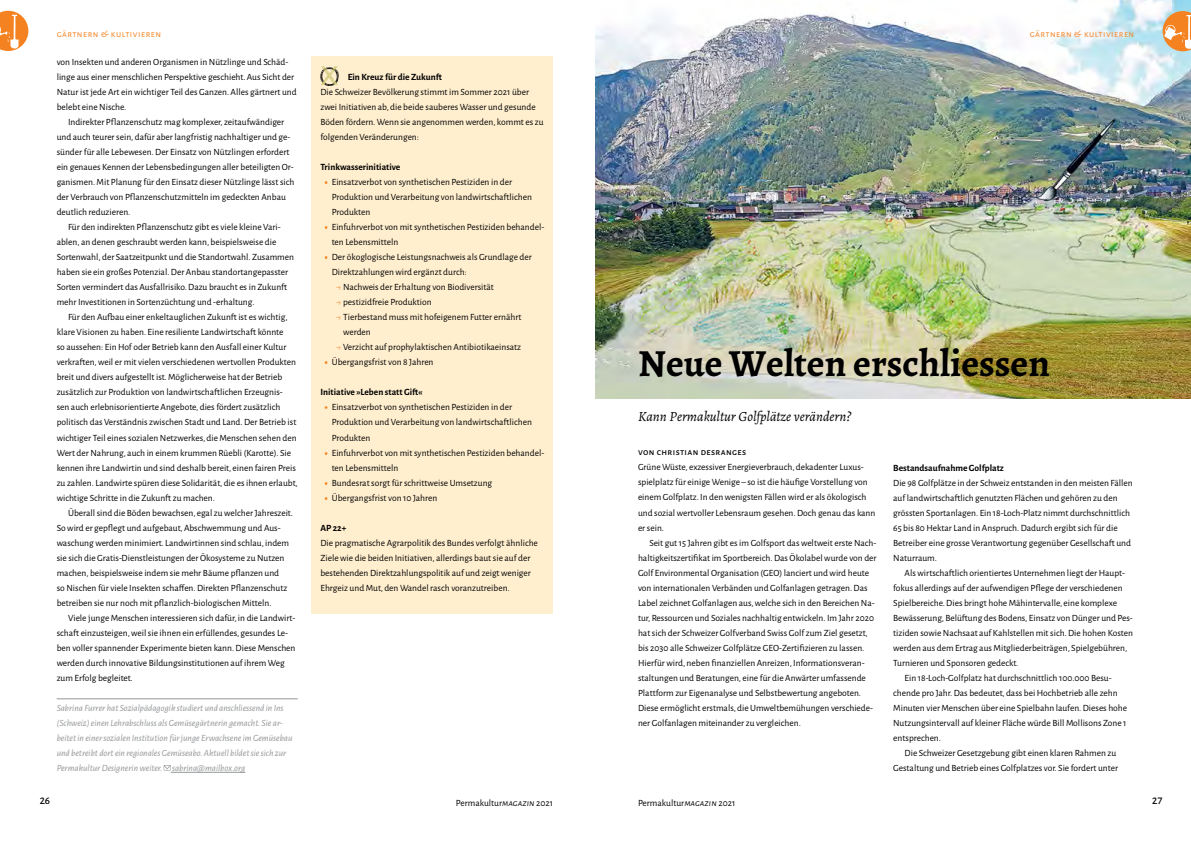
<style>
.page{position:relative;width:1191px;height:842px;background:#fff}
.page>*{position:absolute;margin:0;border:0;box-sizing:border-box;transform-origin:0 0}
.t1{font:700 38.4px "Alegreya";color:#000}
.t2{font:italic 14px "Alegreya";color:#000}
.t3{font:500 11px "Alegreya Sans";color:#000}
.t4{font:9.5px/15px "Alegreya Sans";color:#000}
.t5{font:italic 9.5px/15px "Alegreya Sans";color:#939598}
.t6{font:700 9.5px "Alegreya Sans";color:#000}
.t7{font:9.5px "Alegreya Sans SC";letter-spacing:.05em;color:#f58220}
.t8{font:500 9.5px "Alegreya Sans SC";letter-spacing:.04em;color:#000}
.s1{font-weight:900;color:#f58220}
.s2{font-weight:300;color:#f58220}
.s3{font-family:"Alegreya Sans SC";font-style:italic}
.s4{font-family:"Alegreya Sans SC"}
</style>
<div class="page">
<img style="left:595px;top:0;width:596px;height:399px">
<hr style="left:57px;top:698px;width:241px;height:1px;background:#939598">
<hr style="left:171px;top:772px;width:74px;height:1px;background:#939598">
<svg style="left:164px;top:765px;width:7px;height:5px"></svg>
<div style="left:312px;top:57px;width:241px;height:557px;background:#ffefcf"></div>
<svg style="left:320px;top:66px;width:19px;height:20px"></svg>
<svg style="left:0;top:11px;width:28px;height:40px"></svg>
<svg style="left:1162px;top:11px;width:29px;height:40px"></svg>
<p class="t7" style="left:57px;top:27px;width:106px">gärtnern &amp; kultivieren</p>
<p class="t7" style="left:1029px;top:27px;width:106px">gärtnern &amp; kultivieren</p>
<p class="t4" style="left:57px;top:54px;width:241px">von Insekten und anderen Organismen in Nützlinge und Schäd&shy;linge aus einer menschlichen Perspektive geschieht. Aus Sicht der Natur ist jede Art ein wichtiger Teil des Ganzen. Alles gärtnert und belebt eine Nische.</p>
<p class="t4" style="left:57px;top:114px;width:239px;text-indent:11px">Indirekter Pflanzenschutz mag komplexer, zeitaufwändiger und auch teurer sein, dafür aber langfristig nachhaltiger und ge&shy;sünder für alle Lebewesen. Der Einsatz von Nützlingen erfordert ein genaues Kennen der Lebensbedingungen aller beteiligten Or&shy;ganismen. Mit Planung für den Einsatz dieser Nützlinge lässt sich der Verbrauch von Pflanzenschutzmitteln im gedeckten Anbau deutlich reduzieren.</p>
<p class="t4" style="left:57px;top:219px;width:239px;text-indent:11px">Für den indirekten Pflanzenschutz gibt es viele kleine Vari&shy;ablen, an denen geschraubt werden kann, beispielsweise die Sortenwahl, der Saatzeitpunkt und die Standortwahl. Zusammen haben sie ein großes Potenzial. Der Anbau standortangepasster Sorten vermindert das Ausfallrisiko. Dazu braucht es in Zukunft mehr Investitionen in Sortenzüchtung und -erhaltung.</p>
<p class="t4" style="left:57px;top:309px;width:242px;text-indent:11px">Für den Aufbau einer enkeltauglichen Zukunft ist es wichtig, klare Visionen zu haben. Eine resiliente Landwirtschaft könnte<br>so aussehen: Ein Hof oder Betrieb kann den Ausfall einer Kultur verkraften, weil er mit vielen verschiedenen wertvollen Produkten breit und divers aufgestellt ist. Möglicherweise hat der Betrieb zusätzlich zur Produktion von landwirtschaftlichen Erzeugnis&shy;sen auch erlebnisorientierte Angebote, dies fördert zusätzlich politisch das Verständnis zwischen Stadt und Land. Der Betrieb ist wichtiger Teil eines sozialen Netzwerkes, die Menschen sehen den Wert der Nahrung, auch in einem krummen Rüebli (Karotte). Sie kennen ihre Landwirtin und sind deshalb bereit, einen fairen Preis zu zahlen. Landwirte spüren diese Solidarität, die es ihnen erlaubt, wichtige Schritte in die Zukunft zu machen.</p>
<p class="t4" style="left:57px;top:504px;width:238px;text-indent:11px">Überall sind die Böden bewachsen, egal zu welcher Jahreszeit.<br>So wird er gepflegt und aufgebaut, Abschwemmung und Aus&shy;waschung werden minimiert. Landwirtinnen sind schlau, indem sie sich die Gratis-Dienstleistungen der Ökosysteme zu Nutzen machen, beispielsweise indem sie mehr Bäume pflanzen und<br>so Nischen für viele Insekten schaffen. Direkten Pflanzenschutz betreiben sie nur noch mit pflanzlich-biologischen Mitteln.</p>
<p class="t4" style="left:57px;top:609px;width:240px;text-indent:11px">Viele junge Menschen interessieren sich dafür, in die Landwirt&shy;schaft einzusteigen, weil sie ihnen ein erfüllendes, gesundes Le&shy;ben voller spannender Experimente bieten kann. Diese Menschen werden durch innovative Bildungsinstitutionen auf ihrem Weg zum Erfolg begleitet.</p>
<p class="t5" style="left:57px;top:699px;width:237px">Sabrina Furrer hat Sozialpädagogik studiert und anschliessend in Ins (Schweiz) einen Lehrabschluss als Gemüsegärtnerin gemacht. Sie ar&shy;beitet in einer sozialen Institution für junge Erwachsene im Gemüsebau und betreibt dort ein regionales Gemüseabo. Aktuell bildet sie sich zur Permakultur Designerin weiter. sabrina@mailbox.org</p>
<p class="t6" style="left:348px;top:70px;width:96px">Ein Kreuz für die Zukunft</p>
<p class="t4" style="left:320px;top:84px;width:225px">Die Schweizer Bevölkerung stimmt im Sommer 2021 über zwei Initiativen ab, die beide sauberes Wasser und gesunde Böden fördern. Wenn sie angenommen werden, kommt es zu folgenden Veränderungen:</p>
<p class="t6" style="left:320px;top:160px;width:81px">Trinkwasserinitiative</p>
<p class="t4" style="left:332px;top:174px;width:202px;text-indent:-7px"><span class="s1">•</span> Einsatzverbot von synthetischen Pestiziden in der<br>Produktion und Verarbeitung von landwirtschaftlichen<br>Produkten</p>
<p class="t4" style="left:332px;top:219px;width:214px;text-indent:-7px"><span class="s1">•</span> Einfuhrverbot von mit synthetischen Pestiziden behandel&shy;ten Lebensmitteln</p>
<p class="t4" style="left:332px;top:249px;width:201px;text-indent:-7px"><span class="s1">•</span> Der ökoglogische Leistungsnachweis als Grundlage der<br>Direktzahlungen wird ergänzt durch:</p>
<p class="t4" style="left:336px;top:279px;width:159px"><span class="s2">→</span> Nachweis der Erhaltung von Biodiversität</p>
<p class="t4" style="left:336px;top:294px;width:97px"><span class="s2">→</span> pestizidfreie Produktion</p>
<p class="t4" style="left:343px;top:309px;width:180px;text-indent:-7px"><span class="s2">→</span> Tierbestand muss mit hofeigenem Futter ernährt werden</p>
<p class="t4" style="left:336px;top:339px;width:187px"><span class="s2">→</span> Verzicht auf prophylaktischen Antibiotikaeinsatz</p>
<p class="t4" style="left:325px;top:354px;width:110px"><span class="s1">•</span> Übergangsfrist von 8 Jahren</p>
<p class="t6" style="left:320px;top:385px;width:104px">Initiative »Leben statt Gift«</p>
<p class="t4" style="left:332px;top:399px;width:202px;text-indent:-7px"><span class="s1">•</span> Einsatzverbot von synthetischen Pestiziden in der<br>Produktion und Verarbeitung von landwirtschaftlichen<br>Produkten</p>
<p class="t4" style="left:332px;top:444px;width:214px;text-indent:-7px"><span class="s1">•</span> Einfuhrverbot von mit synthetischen Pestiziden behandel&shy;ten Lebensmitteln</p>
<p class="t4" style="left:325px;top:474px;width:169px"><span class="s1">•</span> Bundesrat sorgt für schrittweise Umsetzung</p>
<p class="t4" style="left:325px;top:489px;width:114px"><span class="s1">•</span> Übergangsfrist von 10 Jahren</p>
<p class="t6" style="left:320px;top:520px;width:27px">AP 22+</p>
<p class="t4" style="left:320px;top:534px;width:219px">Die pragmatische Agrarpolitik des Bundes verfolgt ähnliche Ziele wie die beiden Initiativen, allerdings baut sie auf der bestehenden Direktzahlungspolitik auf und zeigt weniger Ehrgeiz und Mut, den Wandel rasch voranzutreiben.</p>
<h1 class="t1" style="left:638px;top:339px;width:414px">Neue Welten erschliessen</h1>
<h2 class="t2" style="left:638px;top:407px;width:215px">Kann Permakultur Golfplätze verändern?</h2>
<p class="t8" style="left:638px;top:446px;width:110px">von christian desranges</p>
<p class="t4" style="left:638px;top:459px;width:239px">Grüne Wüste, exzessiver Energieverbrauch, dekadenter Luxus&shy;spielplatz für einige Wenige – so ist die häufige Vorstellung von einem Golfplatz. In den wenigsten Fällen wird er als ökologisch und sozial wertvoller Lebensraum gesehen. Doch genau das kann er sein.</p>
<p class="t4" style="left:638px;top:534px;width:240px;text-indent:11px">Seit gut 15 Jahren gibt es im Golfsport das weltweit erste Nach&shy;haltigkeitszertifikat im Sportbereich. Das Ökolabel wurde von der Golf Environmental Organisation (GEO) lanciert und wird heute von internationalen Verbänden und Golfanlagen getragen. Das Label zeichnet Golfanlagen aus, welche sich in den Bereichen Na&shy;tur, Ressourcen und Soziales nachhaltig entwickeln. Im Jahr 2020 hat sich der Schweizer Golfverband Swiss Golf zum Ziel gesetzt, bis 2030 alle Schweizer Golfplätze GEO-Zertifizieren zu lassen.<br>Hierfür wird, neben finanziellen Anreizen, Informationsveran&shy;staltungen und Beratungen, eine für die Anwärter umfassende Plattform zur Eigenanalyse und Selbstbewertung angeboten.<br>Diese ermöglicht erstmals, die Umweltbemühungen verschiede&shy;ner Golfanlagen miteinander zu vergleichen.</p>
<p class="t6" style="left:893px;top:460px;width:112px">Bestandsaufnahme Golfplatz</p>
<p class="t4" style="left:893px;top:474px;width:241px">Die 98 Golfplätze in der Schweiz entstanden in den meisten Fällen auf landwirtschaftlich genutzten Flächen und gehören zu den grössten Sportanlagen. Ein 18-Loch-Platz nimmt durchschnittlich 65 bis 80 Hektar Land in Anspruch. Dadurch ergibt sich für die Betreiber eine grosse Verantwortung gegenüber Gesellschaft und Naturraum.</p>
<p class="t4" style="left:904px;top:564px;width:222px">Als wirtschaftlich orientiertes Unternehmen liegt der Haupt-</p>
<p class="t4" style="left:893px;top:579px;width:231px">fokus allerdings auf der aufwendigen Pflege der verschiedenen</p>
<p class="t4" style="left:893px;top:594px;width:225px">Spielbereiche. Dies bringt hohe Mähintervalle, eine komplexe</p>
<p class="t4" style="left:893px;top:609px;width:241px">Bewässerung, Belüftung des Bodens, Einsatz von Dünger und Pes-</p>
<p class="t4" style="left:893px;top:624px;width:241px">tiziden sowie Nachsaat auf Kahlstellen mit sich. Die hohen Kosten</p>
<p class="t4" style="left:893px;top:639px;width:235px">werden aus dem Ertrag aus Mitgliederbeiträgen, Spielgebühren,</p>
<p class="t4" style="left:893px;top:654px;width:127px">Turnieren und Sponsoren gedeckt.</p>
<p class="t4" style="left:904px;top:669px;width:209px">Ein 18-Loch-Golfplatz hat durchschnittlich 100.000 Besu-</p>
<p class="t4" style="left:893px;top:684px;width:226px">chende pro Jahr. Das bedeutet, dass bei Hochbetrieb alle zehn</p>
<p class="t4" style="left:893px;top:699px;width:235px">Minuten vier Menschen über eine Spielbahn laufen. Dieses hohe</p>
<p class="t4" style="left:893px;top:714px;width:235px">Nutzungsintervall auf kleiner Fläche würde Bill Mollisons Zone 1</p>
<p class="t4" style="left:893px;top:729px;width:49px">entsprechen.</p>
<p class="t4" style="left:904px;top:744px;width:213px">Die Schweizer Gesetzgebung gibt einen klaren Rahmen zu</p>
<p class="t4" style="left:893px;top:759px;width:226px">Gestaltung und Betrieb eines Golfplatzes vor. Sie fordert unter</p>
<p class="t3" style="left:40px;top:793px;width:12px">26</p>
<p class="t4" style="left:456px;top:795px;width:99px">Permakultur<span class="s3">magazin</span><span class="s4">2021</span></p>
<p class="t4" style="left:638px;top:795px;width:99px">Permakultur<span class="s3">magazin</span> <span class="s4">2021</span></p>
<p class="t3" style="left:1152px;top:793px;width:12px">27</p>
</div>
